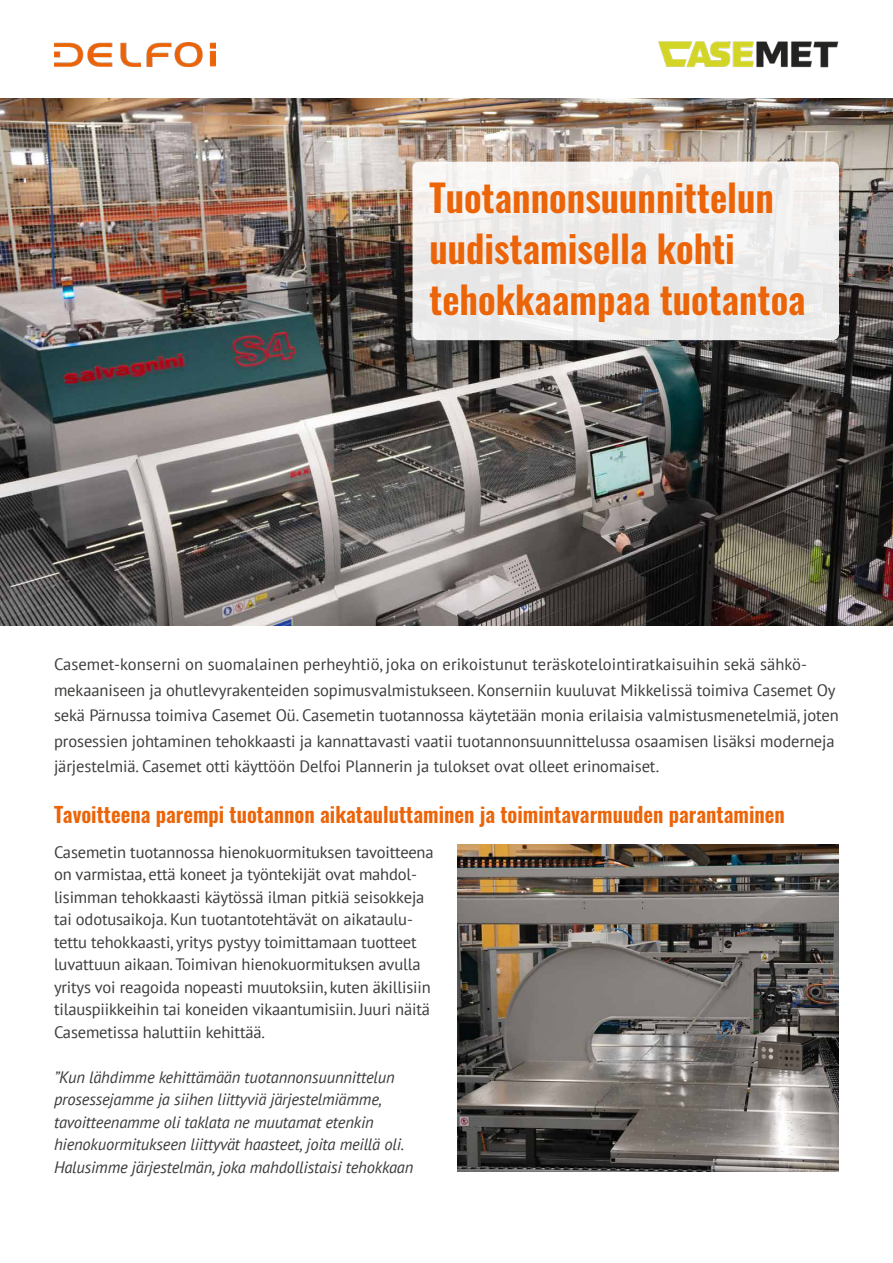
<style>
.page{position:relative;width:893px;height:1263px;background:#fff}
.page>*{position:absolute;margin:0;border:0;box-sizing:border-box;transform-origin:0 0}
.t1{font:600 37.5px/51px "Oswald";color:#ec6408}
.t2{font:600 21px "Oswald";color:#ec6408}
.t3{font:16.5px/22.5px "PT Sans";letter-spacing:-.01em;color:#3c3c3b}
.t4{font:italic 16.5px/22.5px "PT Sans";letter-spacing:-.01em;color:#3c3c3b}
</style>
<div class="page">
<img style="left:54px;top:42px;width:162px;height:24px">
<img style="left:0;top:98px;width:893px;height:528px">
<div style="left:412px;top:162px;width:427px;height:178px;background:#efedec;border-radius:6px"></div>
<img style="left:458px;top:844px;width:381px;height:327px">
<img style="left:658px;top:41px;width:181px;height:26px">
<h1 class="t1" style="left:429px;top:175px;width:378px">Tuotannonsuunnittelun uudistamisella kohti tehokkaampaa tuotantoa</h1>
<p class="t3" style="left:54px;top:651px;width:786px;line-height:25.5px">Casemet-konserni on suomalainen perheyhtiö, joka on erikoistunut teräskotelointiratkaisuihin sekä sähkö&shy;mekaaniseen ja ohutlevyrakenteiden sopimusvalmistukseen. Konserniin kuuluvat Mikkelissä toimiva Casemet Oy sekä Pärnussa toimiva Casemet Oü. Casemetin tuotannossa käytetään monia erilaisia valmistusmenetelmiä, joten prosessien johtaminen tehokkaasti ja kannattavasti vaatii tuotannonsuunnittelussa osaamisen lisäksi moderneja järjestelmiä. Casemet otti käyttöön Delfoi Plannerin ja tulokset ovat olleet erinomaiset.</p>
<p class="t2" style="left:54px;top:804px;width:732px">Tavoitteena parempi tuotannon aikatauluttaminen ja toimintavarmuuden parantaminen</p>
<p class="t3" style="left:54px;top:840px;width:381px">Casemetin tuotannossa hienokuormituksen tavoitteena on varmistaa, että koneet ja työntekijät ovat mahdol&shy;lisimman tehokkaasti käytössä ilman pitkiä seisokkeja tai odotusaikoja. Kun tuotantotehtävät on aikataulu&shy;tettu tehokkaasti, yritys pystyy toimittamaan tuotteet luvattuun aikaan. Toimivan hienokuormituksen avulla yritys voi reagoida nopeasti muutoksiin, kuten äkillisiin tilauspiikkeihin tai koneiden vikaantumisiin. Juuri näitä Casemetissa haluttiin kehittää.</p>
<p class="t4" style="left:54px;top:1065px;width:361px">”Kun lähdimme kehittämään tuotannonsuunnittelun prosessejamme ja siihen liittyviä järjestelmiämme, tavoitteenamme oli taklata ne muutamat etenkin hienokuormitukseen liittyvät haasteet, joita meillä oli.<br>Halusimme järjestelmän, joka mahdollistaisi tehokkaan</p>
</div>
